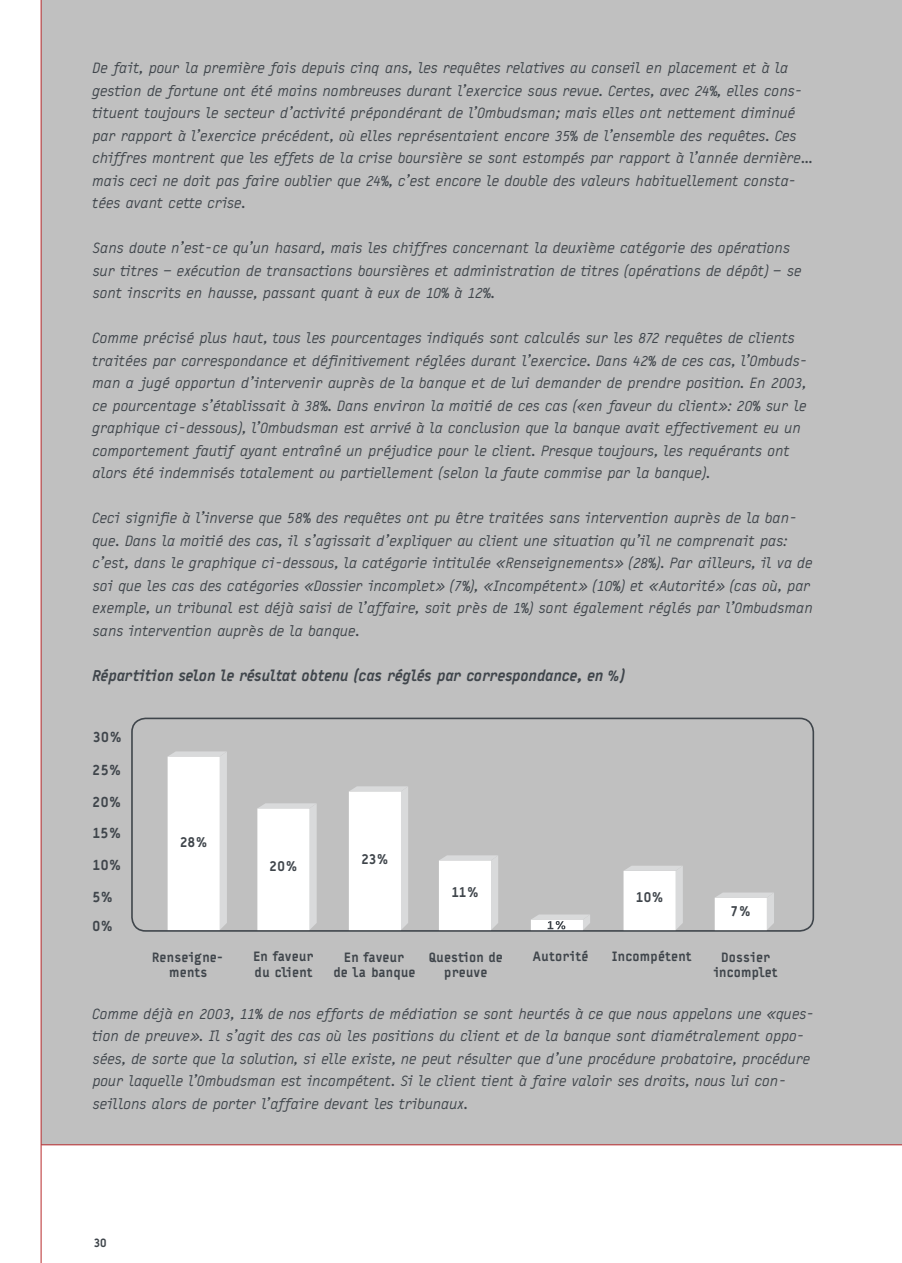
<style>
.page{position:relative;width:902px;height:1263px;background:#fff}
.page>*{position:absolute;margin:0;border:0;box-sizing:border-box;transform-origin:0 0}
.t1{font:italic 15px/22.5px "Typestar";letter-spacing:-.01em;color:#3f454b}
.t2{font:italic 900 15px "Typestar";letter-spacing:-.03em;color:#3f454b}
.t3{font:900 14.55px/31.3px "Typestar";letter-spacing:.02em;color:#3f454b;text-align:justify}
.t4{font:900 13.95px "Typestar";letter-spacing:-.02em;color:#3f454b}
.t5{font:900 12.9px/15.6px "Typestar";letter-spacing:.02em;color:#3f454b;text-align:center}
.t6{font:900 12px "Typestar";color:#3f454b}
</style>
<div class="page">
<div style="left:41px;top:0;width:860px;height:1144px;background:#c0c0c0"></div>
<hr style="left:41px;top:0;width:1px;height:1263px;background:#b8292b">
<hr style="left:41px;top:1144px;width:860px;height:1px;background:#b8292b">
<svg style="left:131px;top:717px;width:683px;height:214px"></svg>
<svg style="left:168px;top:751px;width:73px;height:179px"></svg>
<svg style="left:257px;top:803px;width:70px;height:127px;background:#efeff0"></svg>
<svg style="left:349px;top:786px;width:71px;height:144px"></svg>
<svg style="left:439px;top:855px;width:65px;height:75px;background:#f2f2f2"></svg>
<svg style="left:531px;top:914px;width:60px;height:16px"></svg>
<svg style="left:623px;top:866px;width:65px;height:64px;background:#f2f2f2"></svg>
<svg style="left:714px;top:892px;width:62px;height:38px;background:#f1f2f2"></svg>
<p class="t1" style="left:92px;top:57px;width:721px">De fait, pour la première fois depuis cinq ans, les requêtes relatives au conseil en placement et à la gestion de fortune ont été moins nombreuses durant l’exercice sous revue. Certes, avec 24%, elles cons&shy;tituent toujours le secteur d’activité prépondérant de l’Ombudsman; mais elles ont nettement diminué par rapport à l’exercice précédent, où elles représentaient encore 35% de l’ensemble des requêtes. Ces chiffres montrent que les effets de la crise boursière se sont estompés par rapport à l’année dernière… mais ceci ne doit pas faire oublier que 24%, c’est encore le double des valeurs habituellement consta&shy;tées avant cette crise.</p>
<p class="t1" style="left:92px;top:237px;width:710px">Sans doute n’est-ce qu’un hasard, mais les chiffres concernant la deuxième catégorie des opérations sur titres – exécution de transactions boursières et administration de titres (opérations de dépôt) – se sont inscrits en hausse, passant quant à eux de 10% à 12%.</p>
<p class="t1" style="left:92px;top:327px;width:716px">Comme précisé plus haut, tous les pourcentages indiqués sont calculés sur les 872 requêtes de clients traitées par correspondance et définitivement réglées durant l’exercice. Dans 42% de ces cas, l’Ombuds&shy;man a jugé opportun d’intervenir auprès de la banque et de lui demander de prendre position. En 2003, ce pourcentage s’établissait à 38%. Dans environ la moitié de ces cas («en faveur du client»: 20% sur le graphique ci-dessous), l’Ombudsman est arrivé à la conclusion que la banque avait effectivement eu un comportement fautif ayant entraîné un préjudice pour le client. Presque toujours, les requérants ont alors été indemnisés totalement ou partiellement (selon la faute commise par la banque).</p>
<p class="t1" style="left:92px;top:507px;width:722px">Ceci signifie à l’inverse que 58% des requêtes ont pu être traitées sans intervention auprès de la ban&shy;que. Dans la moitié des cas, il s’agissait d’expliquer au client une situation qu’il ne comprenait pas: c’est, dans le graphique ci-dessous, la catégorie intitulée «Renseignements» (28%). Par ailleurs, il va de soi que les cas des catégories «Dossier incomplet» (7%), «Incompétent» (10%) et «Autorité» (cas où, par exemple, un tribunal est déjà saisi de l’affaire, soit près de 1%) sont également réglés par l’Ombudsman sans intervention auprès de la banque.</p>
<p class="t2" style="left:92px;top:666px;width:533px">Répartition selon le résultat obtenu (cas réglés par correspondance, en %)</p>
<p class="t3" style="left:93px;top:721px;width:30px">30%</p>
<p class="t3" style="left:93px;top:754px;width:30px">25% 20% 15%</p>
<p class="t3" style="left:93px;top:849px;width:30px">10%</p>
<p class="t3" style="left:93px;top:881px;width:22px">5%</p>
<p class="t3" style="left:93px;top:910px;width:22px">0%</p>
<p class="t4" style="left:180px;top:833px;width:29px">28%</p>
<p class="t4" style="left:269px;top:857px;width:29px">20%</p>
<p class="t4" style="left:361px;top:850px;width:28px">23%</p>
<p class="t4" style="left:451px;top:884px;width:29px">11%</p>
<p class="t4" style="left:635px;top:888px;width:29px">10%</p>
<p class="t4" style="left:731px;top:903px;width:21px">7%</p>
<p class="t5" style="left:253px;top:949px;width:62px;text-align:left">En faveur du client</p>
<p class="t5" style="left:533px;top:949px;width:57px">Autorité</p>
<p class="t5" style="left:612px;top:949px;width:81px">Incompétent</p>
<p class="t5" style="left:713px;top:949px;width:65px">Dossier incomplet</p>
<p class="t5" style="left:152px;top:949px;width:74px">Renseigne&shy;ments</p>
<p class="t5" style="left:428px;top:949px;width:76px">Question de preuve</p>
<p class="t5" style="left:333px;top:949px;width:84px">En faveur<br>de la banque</p>
<p class="t1" style="left:92px;top:1002px;width:723px">Comme déjà en 2003, 11% de nos efforts de médiation se sont heurtés à ce que nous appelons une «ques&shy;tion de preuve». Il s’agit des cas où les positions du client et de la banque sont diamétralement oppo&shy;sées, de sorte que la solution, si elle existe, ne peut résulter que d’une procédure probatoire, procédure pour laquelle l’Ombudsman est incompétent. Si le client tient à faire valoir ses droits, nous lui con&shy;seillons alors de porter l’affaire devant les tribunaux.</p>
<p class="t6" style="left:94px;top:1235px;width:15px">30</p>
</div>
